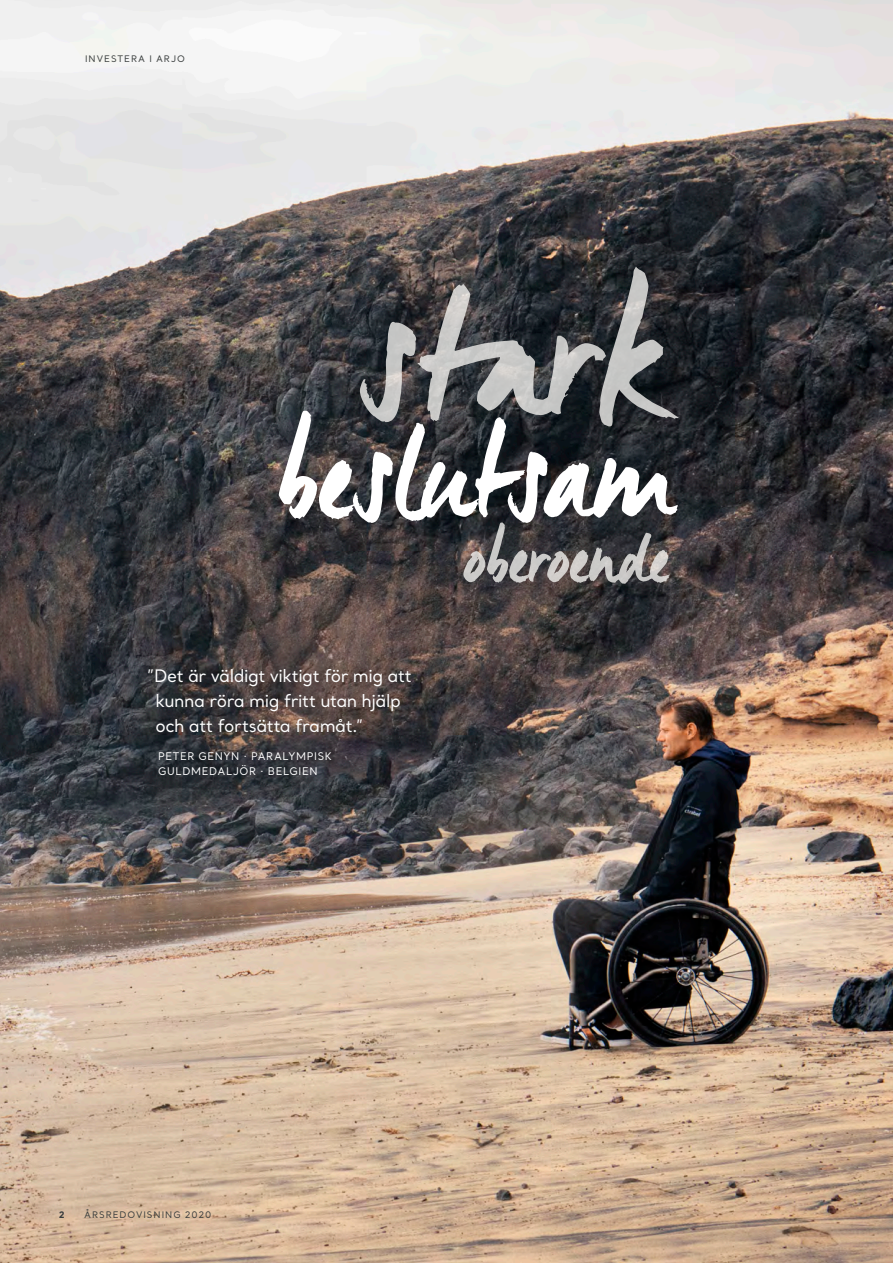
<style>
.page{position:relative;width:893px;height:1263px;background:#fff}
.page>*{position:absolute;margin:0;border:0;box-sizing:border-box;transform-origin:0 0}
.Quote_large_Santral{font:17.25px/24.9px "Santral";letter-spacing:-.025em;color:#fff}
.Name_Title_Santral_A{font:10.5px/15.3px "Santral";letter-spacing:.065em;color:#fff}
.Header_footer{font:9px "Santral";letter-spacing:.105em;color:#393d3d}
.Page{font:700 9px "Santral";color:#393d3d}
</style>
<div class="page">
<img style="left:0;top:0;width:893px;height:1263px">
<svg style="left:279px;top:411px;width:399px;height:173px"></svg>
<svg style="left:360px;top:266px;width:319px;height:160px;background:#585a5c"></svg>
<p class="Header_footer" style="left:85px;top:53px;width:101px">INVESTERA I ARJO</p>
<p class="Quote_large_Santral" style="left:155px;top:663px;width:258px;text-indent:-8px">”Det är väldigt viktigt för mig att kunna röra mig fritt utan hjälp och att fortsätta framåt.”</p>
<p class="Name_Title_Santral_A" style="left:158px;top:748px;width:175px">PETER GENYN · PARALYMPISK<br>GULDMEDALJÖR · BELGIEN</p>
<p class="Page" style="left:59px;top:1208px;width:7px">2</p>
<p class="Header_footer" style="left:84px;top:1208px;width:129px">ÅRSREDOVISNING 2020</p>
</div>
